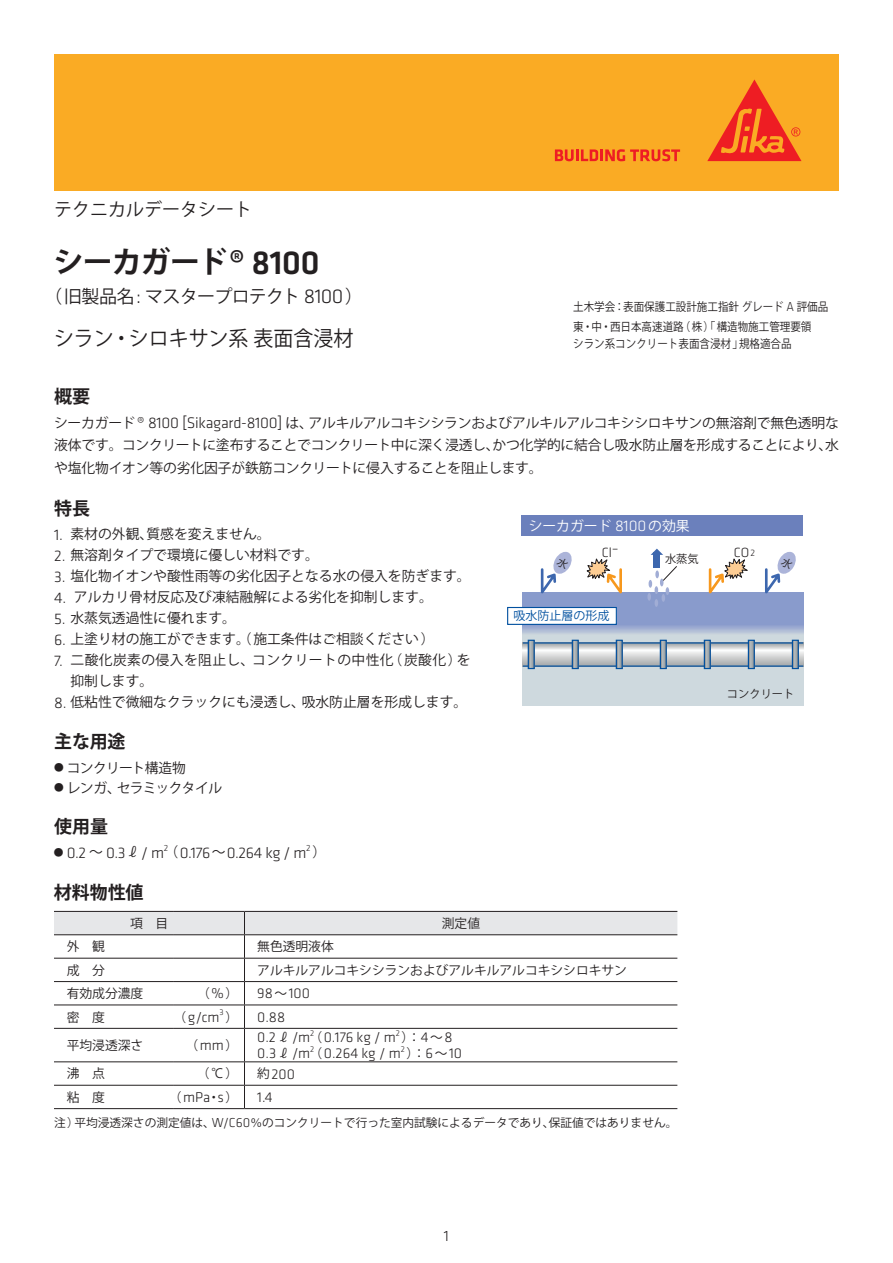
<style>
.page{position:relative;width:893px;height:1263px;background:#fff}
.page>*{position:absolute;margin:0;border:0;box-sizing:border-box;transform-origin:0 0}
.t1{font:700 30px "Koz Go Pr 6 N";letter-spacing:-.035em;color:#231f20}
.t2{font:21px "Koz Go Pr 6 N";color:#231f20;scale:.95 1}
.t3{font:18px "Koz Go Pr 6 N";letter-spacing:-.02em;color:#231f20}
.t4{font:700 18px "Koz Go Pr 6 N";letter-spacing:-.005em;color:#231f20}
.t5{font:18px "Koz Go Pr 6 N";color:#231f20}
.t6{font:300 15.9px "Klavika";letter-spacing:-.03em;color:#231f20}
.t7{font:300 15.45px "Klavika";color:#231f20}
.t8{font:300 14.7px "Klavika";color:#231f20}
.t9{font:13.8px/22.5px "Koz Go Pr 6 N";color:#231f20;text-align:justify}
.t10{font:13.8px/21px "Koz Go Pr 6 N";letter-spacing:.03em;color:#231f20}
.t11{font:13.8px "Koz Go Pr 6 N";letter-spacing:-.05em;color:#231f20}
.t12{font:13.8px "Koz Go Pr 6 N";color:#fff}
.t13{font:300 13.8px "Klavika";color:#231f20}
.t14{font:12.75px "Koz Go Pr 6 N";color:#231f20}
.t15{font:12px "Koz Go Pr 6 N Regular 90 pv RKSJ H";color:#01509f}
.t16{font:11.7px/20.7px "Koz Go Pr 6 N";color:#231f20;scale:.9 1}
.t17{font:11.7px "Koz Go Pr 6 N";color:#231f20}
.t18{font:11.25px "Koz Go Pr 6 N Regular 90 pv RKSJ H";color:#231f20}
.s1{font-family:"Klavika";font-weight:500;font-size:34.5px}
.s2{font-family:"Klavika";font-weight:300;font-size:20.7px}
.s3{font-family:"Klavika";font-weight:300;font-size:13.5px}
.s4{font-family:"Klavika";font-weight:300;font-size:15.9px}
.s5{font-size:9.6px}
.s6{font-family:"Koz Go Pr 6 N";font-weight:400;font-size:9.6px}
.s7{font-family:"Koz Go Pr 6 N";font-weight:400;font-size:13.8px}
.s8{font-family:"Klavika";font-weight:300;font-size:14.7px}
.s9{font-family:"Koz Go Pr 6 N";font-weight:400;font-size:12.75px}
</style>
<div class="page">
<div style="left:522px;top:515px;width:281px;height:20px;background:#6b80bc"></div>
<svg style="left:54px;top:911px;width:623px;height:117px"></svg>
<hr style="left:54px;top:1028px;width:119px;height:1px;background:#231f20">
<hr style="left:173px;top:1028px;width:71px;height:1px;background:#231f20">
<hr style="left:244px;top:1028px;width:433px;height:1px;background:#231f20">
<hr style="left:244px;top:1029px;width:1px;height:32px;background:#231f20">
<hr style="left:54px;top:1061px;width:119px;height:1px;background:#231f20">
<hr style="left:173px;top:1061px;width:71px;height:1px;background:#231f20">
<hr style="left:244px;top:1061px;width:433px;height:1px;background:#231f20">
<hr style="left:54px;top:1085px;width:119px;height:1px;background:#231f20">
<hr style="left:173px;top:1085px;width:71px;height:1px;background:#231f20">
<hr style="left:244px;top:1085px;width:433px;height:1px;background:#231f20">
<svg style="left:244px;top:1062px;width:1px;height:46px"></svg>
<hr style="left:54px;top:1108px;width:119px;height:1px;background:#231f20">
<hr style="left:173px;top:1108px;width:71px;height:1px;background:#231f20">
<hr style="left:244px;top:1108px;width:433px;height:1px;background:#231f20">
<div style="left:54px;top:54px;width:785px;height:136px;background:#faab24"></div>
<svg style="left:555px;top:149px;width:125px;height:12px"></svg>
<svg style="left:707px;top:79px;width:94px;height:82px"></svg>
<svg style="left:523px;top:592px;width:280px;height:113px;background:#b5c3d7"></svg>
<svg style="left:523px;top:643px;width:280px;height:22px;background:#c8cccf"></svg>
<hr style="left:523px;top:642px;width:280px;height:1px;background:#01509f">
<hr style="left:523px;top:665px;width:280px;height:2px;background:#01509f">
<div style="left:654px;top:553px;width:6px;height:15px;background:#3d67ae"></div>
<svg style="left:651px;top:549px;width:12px;height:6px"></svg>
<svg style="left:586px;top:558px;width:37px;height:42px"></svg>
<svg style="left:707px;top:558px;width:42px;height:42px"></svg>
<svg style="left:647px;top:565px;width:31px;height:42px"></svg>
<div style="left:508px;top:607px;width:108px;height:17px;background:#fff"></div>
<div style="left:507px;top:607px;width:110px;height:18px;border:1px solid #01509f"></div>
<div style="left:528px;top:640px;width:6px;height:28px;background:#a9b0b3"></div>
<div style="left:528px;top:640px;width:7px;height:29px;border:1px solid #01509f"></div>
<div style="left:572px;top:640px;width:6px;height:28px;background:#a9b0b3"></div>
<div style="left:572px;top:640px;width:7px;height:29px;border:1px solid #01509f"></div>
<svg style="left:618px;top:642px;width:3px;height:25px"></svg>
<div style="left:616px;top:640px;width:7px;height:29px;border:1px solid #01509f"></div>
<div style="left:660px;top:640px;width:6px;height:28px;background:#aab1b4"></div>
<div style="left:660px;top:640px;width:7px;height:29px;border:1px solid #01509f"></div>
<div style="left:704px;top:640px;width:6px;height:28px;background:#aab1b4"></div>
<div style="left:704px;top:640px;width:7px;height:29px;border:1px solid #01509f"></div>
<div style="left:748px;top:640px;width:6px;height:28px;background:#aab1b4"></div>
<div style="left:748px;top:640px;width:7px;height:29px;border:1px solid #01509f"></div>
<div style="left:792px;top:640px;width:6px;height:28px;background:#aab1b4"></div>
<div style="left:792px;top:640px;width:7px;height:29px;border:1px solid #01509f"></div>
<svg style="left:539px;top:551px;width:34px;height:49px"></svg>
<svg style="left:764px;top:552px;width:33px;height:48px"></svg>
<h3 class="t5" style="left:54px;top:199px;width:199px">テクニカルデータシート</h3>
<h1 class="t1" style="left:54px;top:245px;width:268px">シーカガード<span class="s1">® 8100</span></h1>
<h3 class="t3" style="left:44px;top:286px;width:320px">（旧製品名<span class="s2">:</span> マスタープロテクト <span class="s2">8100</span>）</h3>
<h2 class="t2" style="left:54px;top:326px;width:317px">シラン・シロキサン系表面含浸材</h2>
<p class="t16" style="left:573px;top:296px;width:285px">土木学会：表面保護工設計施工指針グレード <span class="s3">A</span> 評価品東・中・西日本高速道路（株）「構造物施工管理要領</p>
<p class="t16" style="left:573px;top:333px;width:244px">シラン系コンクリート表面含浸材」規格適合品</p>
<h3 class="t4" style="left:54px;top:386px;width:37px">概要</h3>
<p class="t9" style="left:54px;top:412px;width:786px">シーカガード<span class="s4">® 8100 [Sikagard-8100]</span> は、アルキルアルコキシシランおよびアルキルアルコキシシロキサンの無溶剤で無色透明な液体です。コンクリートに塗布することでコンクリート中に深く浸透し、かつ化学的に結合し吸水防止層を形成することにより、水や塩化物イオン等の劣化因子が鉄筋コンクリートに侵入することを阻止します。</p>
<h3 class="t4" style="left:54px;top:498px;width:37px">特長</h3>
<p class="t9" style="left:54px;top:523px;width:218px"><span class="s4">1.</span> 素材の外観、質感を変えません。</p>
<p class="t9" style="left:54px;top:544px;width:266px"><span class="s4">2.</span> 無溶剤タイプで環境に優しい材料です。</p>
<p class="t9" style="left:54px;top:565px;width:418px"><span class="s4">3.</span> 塩化物イオンや酸性雨等の劣化因子となる水の侵入を防ぎます。</p>
<p class="t9" style="left:54px;top:586px;width:380px"><span class="s4">4.</span> アルカリ骨材反応及び凍結融解による劣化を抑制します。</p>
<p class="t9" style="left:54px;top:607px;width:184px"><span class="s4">5.</span> 水蒸気透過性に優れます。</p>
<p class="t9" style="left:54px;top:628px;width:382px"><span class="s4">6.</span> 上塗り材の施工ができます。（施工条件はご相談ください）</p>
<p class="t10" style="left:70px;top:650px;width:402px;text-indent:-16px"><span class="s4">7.</span> 二酸化炭素の侵入を阻止し、コンクリートの中性化（炭酸化）を抑制します。</p>
<p class="t9" style="left:54px;top:691px;width:415px"><span class="s4">8.</span> 低粘性で微細なクラックにも浸透し、吸水防止層を形成します。</p>
<p class="t12" style="left:529px;top:518px;width:162px">シーカガード <span class="s4">8100</span>の効果</p>
<p class="t13" style="left:602px;top:544px;width:19px">Cl–</p>
<p class="t13" style="left:734px;top:544px;width:23px">CO<span class="s5">2</span></p>
<p class="t18" style="left:665px;top:552px;width:35px">水蒸気</p>
<p class="t15" style="left:513px;top:609px;width:97px">吸水防止層の形成</p>
<p class="t18" style="left:727px;top:687px;width:69px">コンクリート</p>
<h3 class="t4" style="left:54px;top:731px;width:73px">主な用途</h3>
<p class="t11" style="left:54px;top:760px;width:133px"><span class="s5">●</span> コンクリート構造物</p>
<p class="t11" style="left:54px;top:780px;width:169px"><span class="s5">●</span> レンガ、セラミックタイル</p>
<h3 class="t4" style="left:54px;top:816px;width:56px">使用量</h3>
<p class="t6" style="left:54px;top:844px;width:116px"><span class="s6">●</span> 0.2 <span class="s7">～</span> 0.3<span class="s7">ℓ</span>/ m<sup>2</sup></p>
<p class="t6" style="left:165px;top:844px;width:148px"><span class="s7">（</span>0.176<span class="s7">～</span>0.264 kg / m<sup>2</sup></p>
<p class="t9" style="left:313px;top:841px;width:15px">）</p>
<h3 class="t4" style="left:54px;top:883px;width:91px">材料物性値</h3>
<p class="t14" style="left:130px;top:916px;width:40px">項　目</p>
<p class="t14" style="left:442px;top:916px;width:40px">測定値</p>
<p class="t14" style="left:67px;top:939px;width:40px">外　観</p>
<p class="t14" style="left:257px;top:939px;width:78px">無色透明液体</p>
<p class="t14" style="left:67px;top:963px;width:40px">成　分</p>
<p class="t14" style="left:257px;top:963px;width:371px">アルキルアルコキシシランおよびアルキルアルコキシシロキサン</p>
<p class="t14" style="left:67px;top:986px;width:78px">有効成分濃度</p>
<p class="t14" style="left:197px;top:986px;width:43px">（<span class="s8">%</span>）</p>
<p class="t8" style="left:257px;top:985px;width:54px">98<span class="s9">～</span>100</p>
<p class="t14" style="left:67px;top:1010px;width:40px">密　度</p>
<p class="t8" style="left:173px;top:1009px;width:52px"><span class="s9">（</span>g/cm<sup>3</sup></p>
<p class="t14" style="left:225px;top:1010px;width:14px">）</p>
<p class="t8" style="left:257px;top:1009px;width:29px">0.88</p>
<p class="t14" style="left:67px;top:1038px;width:78px">平均浸透深さ</p>
<p class="t14" style="left:185px;top:1038px;width:54px">（<span class="s8">mm</span>）</p>
<p class="t8" style="left:310px;top:1029px;width:91px"><sup>2</sup> 0.176 kg / m<sup>2</sup></p>
<p class="t14" style="left:402px;top:1030px;width:53px">）： <span class="s8">4</span>～<span class="s8">8</span></p>
<p class="t8" style="left:257px;top:1045px;width:67px">0.3<span class="s9">ℓ</span>/m<span class="s9">（</span></p>
<p class="t8" style="left:257px;top:1029px;width:66px">0.2<span class="s9">ℓ</span>/m<span class="s9">（</span></p>
<p class="t8" style="left:310px;top:1045px;width:96px"><sup>2</sup> 0.264 kg / m<sup>2</sup></p>
<p class="t14" style="left:406px;top:1046px;width:57px">）： <span class="s8">6</span>～<span class="s8">10</span></p>
<p class="t14" style="left:67px;top:1066px;width:40px">沸　点</p>
<p class="t14" style="left:197px;top:1066px;width:43px">（℃）</p>
<p class="t8" style="left:257px;top:1066px;width:39px"><span class="s9">約</span>200</p>
<p class="t14" style="left:67px;top:1090px;width:40px">粘　度</p>
<p class="t8" style="left:169px;top:1089px;width:71px"><span class="s9">（</span>mPa<span class="s9">・</span>s<span class="s9">）</span></p>
<p class="t8" style="left:257px;top:1089px;width:17px">1.4</p>
<p class="t17" style="left:54px;top:1116px;width:625px">注）平均浸透深さの測定値は、<span class="s3">W/C60</span>％のコンクリートで行った室内試験によるデータであり、保証値ではありません。</p>
<p class="t7" style="left:444px;top:1227px;width:7px">1</p>
</div>
